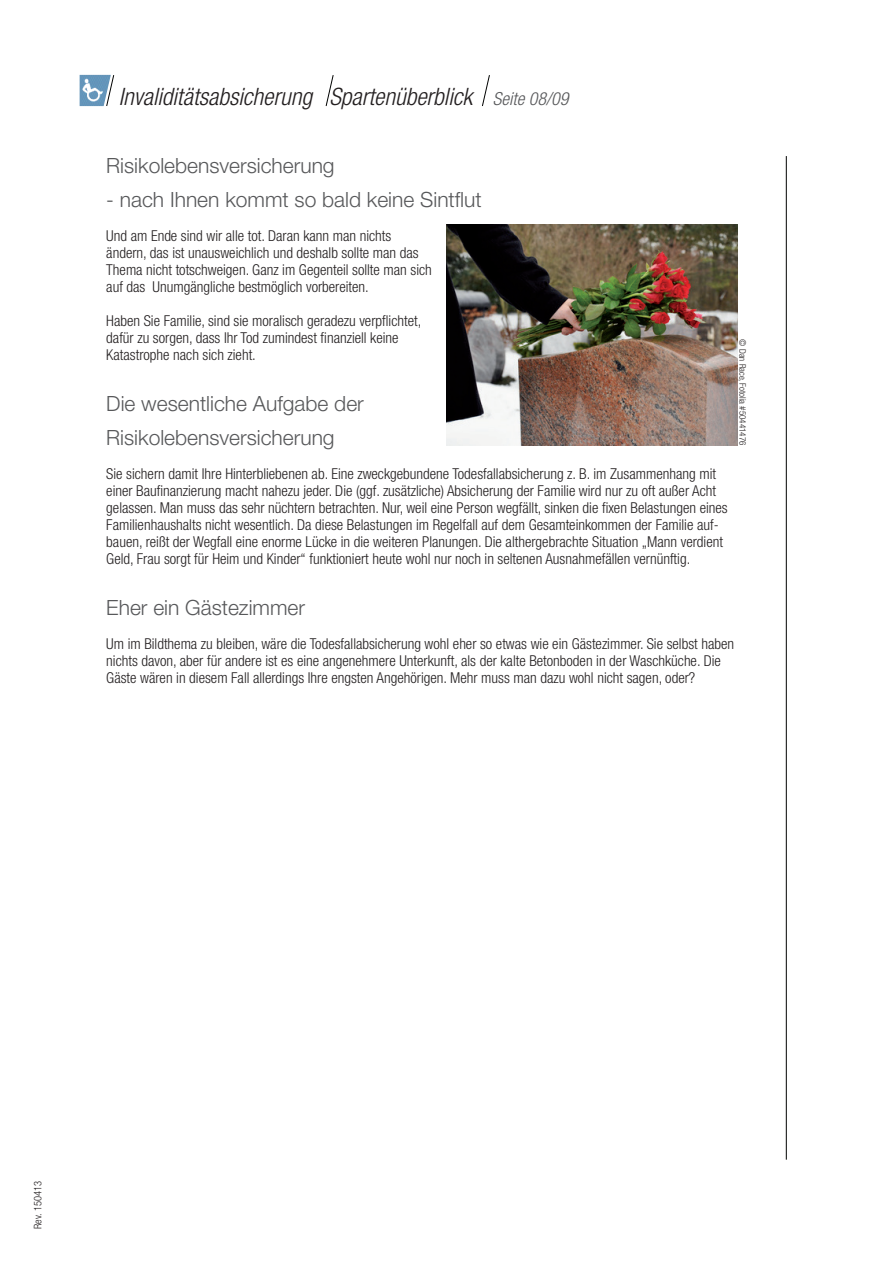
<style>
.page{position:relative;width:893px;height:1263px;background:#fff}
.page>*{position:absolute;margin:0;border:0;box-sizing:border-box;transform-origin:0 0}
.t1{font:italic 300 condensed 24px "Helvetica Neue LT Std";color:#231f20}
.t2{font:300 21px/34px "Helvetica Neue LT Std";color:#57585a}
.t3{font:300 condensed 15px/17px "Helvetica Neue LT Std";color:#231f20}
.t4{font:300 condensed 10.5px "Helvetica Neue LT Std";color:#231f20}
.t5{font:300 condensed 9px "Helvetica Neue LT Std";color:#231f20}
.s1{font-size:18px;color:#57585a}
</style>
<div class="page">
<img style="left:80px;top:75px;width:26px;height:31px">
<svg style="left:106px;top:74px;width:9px;height:32px"></svg>
<svg style="left:482px;top:75px;width:8px;height:31px"></svg>
<svg style="left:325px;top:75px;width:9px;height:31px"></svg>
<hr style="left:786px;top:156px;width:1px;height:1004px;background:#010201">
<img style="left:446px;top:224px;width:291px;height:221px">
<h1 class="t1" style="left:119px;top:83px;width:451px">Invaliditätsabsicherung Spartenüberblick <span class="s1">Seite 08/09</span></h1>
<h2 class="t2" style="left:106px;top:148px;width:230px">Risikolebensversicherung</h2>
<h2 class="t2" style="left:106px;top:182px;width:377px">- nach Ihnen kommt so bald keine Sintflut</h2>
<p class="t3" style="left:106px;top:227px;width:327px">Und am Ende sind wir alle tot. Daran kann man nichts ändern, das ist unausweichlich und deshalb sollte man das Thema nicht totschweigen. Ganz im Gegenteil sollte man sich auf das Unumgängliche bestmöglich vorbereiten.</p>
<p class="t3" style="left:106px;top:312px;width:316px">Haben Sie Familie, sind sie moralisch geradezu verpflichtet, dafür zu sorgen, dass Ihr Tod zumindest finanziell keine<br>Katastrophe nach sich zieht.</p>
<h2 class="t2" style="left:106px;top:386px;width:259px">Die wesentliche Aufgabe der<br>Risikolebensversicherung</h2>
<p class="t3" style="left:106px;top:465px;width:623px">Sie sichern damit Ihre Hinterbliebenen ab. Eine zweckgebundene Todesfallabsicherung z. B. im Zusammenhang mit einer Baufinanzierung macht nahezu jeder. Die (ggf. zusätzliche) Absicherung der Familie wird nur zu oft außer Acht gelassen. Man muss das sehr nüchtern betrachten. Nur, weil eine Person wegfällt, sinken die fixen Belastungen eines Familienhaushalts nicht wesentlich. Da diese Belastungen im Regelfall auf dem Gesamteinkommen der Familie auf&shy;bauen, reißt der Wegfall eine enorme Lücke in die weiteren Planungen. Die althergebrachte Situation „Mann verdient Geld, Frau sorgt für Heim und Kinder“ funktioniert heute wohl nur noch in seltenen Ausnahmefällen vernünftig.</p>
<h2 class="t2" style="left:106px;top:590px;width:200px">Eher ein Gästezimmer</h2>
<p class="t3" style="left:106px;top:635px;width:629px">Um im Bildthema zu bleiben, wäre die Todesfallabsicherung wohl eher so etwas wie ein Gästezimmer. Sie selbst haben nichts davon, aber für andere ist es eine angenehmere Unterkunft, als der kalte Betonboden in der Waschküche. Die<br>Gäste wären in diesem Fall allerdings Ihre engsten Angehörigen. Mehr muss man dazu wohl nicht sagen, oder?</p>
<p class="t5" style="left:748px;top:339px;width:107px;rotate:90deg">© Dan Race, Fotolia #50441476</p>
<p class="t4" style="left:32px;top:1229px;width:49px;rotate:-90deg">Rev. 150413</p>
</div>
